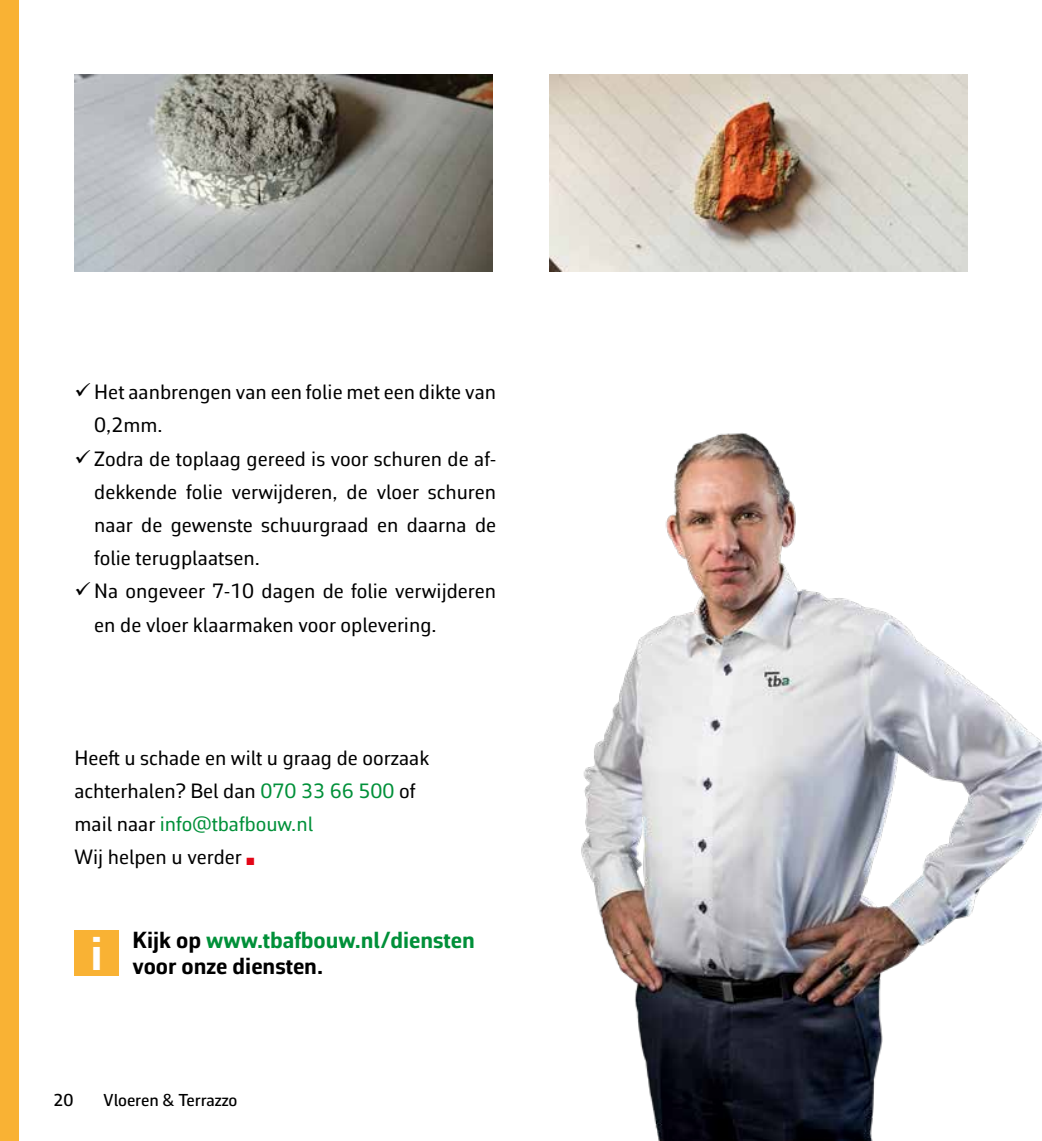
<style>
.page{position:relative;width:1042px;height:1141px;background:#fff}
.page>*{position:absolute;margin:0;border:0;box-sizing:border-box;transform-origin:0 0}
.t1{font:700 23.62px/26.2px "Corbeau Pro";color:#009039}
.t2{font:21px/33.2px "Corbeau Pro";color:#000}
.t3{font:500 17.5px "Corbeau Pro";color:#000}
.s1{color:#009039}
.s2{color:#e30617}
.s3{color:#000}
</style>
<div class="page">
<div style="left:0;top:0;width:19px;height:1141px;background:#f9b234"></div>
<div style="left:74px;top:930px;width:45px;height:46px;background:#f9b234"></div>
<img style="left:74px;top:74px;width:419px;height:198px">
<img style="left:549px;top:74px;width:418px;height:198px">
<img style="left:581px;top:433px;width:461px;height:708px">
<p class="t2" style="left:94px;top:375px;width:403px;text-indent:-20px">✓ Het aanbrengen van een folie met een dikte van<br>0,2mm.</p>
<p class="t2" style="left:94px;top:441px;width:403px;text-align:justify;text-indent:-20px">✓ Zodra de toplaag gereed is voor schuren de af&shy;dekkende folie verwijderen, de vloer schuren naar de gewenste schuurgraad en daarna de folie terugplaatsen.</p>
<p class="t2" style="left:94px;top:574px;width:403px;text-indent:-20px">✓ Na ongeveer 7-10 dagen de folie verwijderen en de vloer klaarmaken voor oplevering.</p>
<p class="t2" style="left:74px;top:741px;width:356px">Heeft u schade en wilt u graag de oorzaak achterhalen? Bel dan <span class="s1">070 33 66 500</span> of mail naar <span class="s1">info@tbafbouw.nl<br></span>Wij helpen u verder <span class="s2">■</span></p>
<p class="t1" style="left:91px;top:927px;width:386px;text-indent:42px"><span class="s3">Kijk op</span> www.tbafbouw.nl/diensten <sup>i</sup> <span class="s3">voor onze diensten.</span></p>
<p class="t3" style="left:53px;top:1088px;width:22px">20</p>
<p class="t3" style="left:104px;top:1088px;width:135px">Vloeren &amp; Terrazzo</p>
</div>
